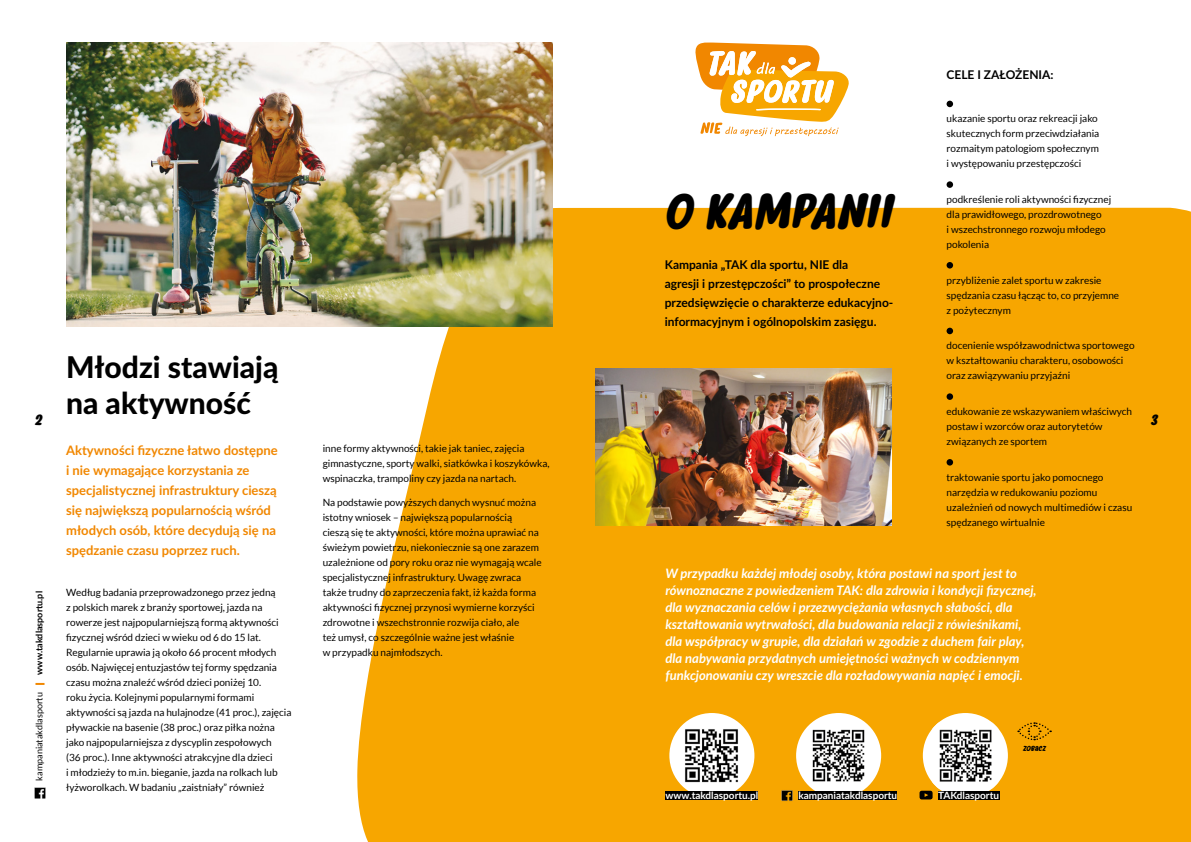
<style>
.page{position:relative;width:1191px;height:842px;background:#fff}
.page>*{position:absolute;margin:0;border:0;box-sizing:border-box;transform-origin:0 0}
.t1{font:italic 700 47.8px "Myfrida";color:#000}
.t2{font:800 30px/36px "Lato";color:#000}
.t3{font:italic 700 15px "Myfrida";color:#000}
.t4{font:italic 700 13px/17px "Lato";color:#fff}
.t5{font:700 13px/20px "Lato";color:#f18700}
.t6{font:700 12px/19px "Lato";color:#000}
.t7{font:10px/15px "Lato";color:#000}
.t8{font:700 10px "Lato";color:#fff}
.t9{font:9px "Lato";color:#000}
.t10{font:700 9px "Lato";color:#000}
.t11{font:italic 700 7.4px "Myfrida";color:#000}
</style>
<div class="page">
<div style="left:355px;top:208px;width:836px;height:634px;background:#f7a600"></div>
<div style="left:946px;top:101px;width:7px;height:6px;background:#000;border-radius:50%"></div>
<div style="left:946px;top:181px;width:7px;height:7px;background:#000;border-radius:50%"></div>
<div style="left:946px;top:262px;width:7px;height:7px;background:#000;border-radius:50%"></div>
<div style="left:946px;top:328px;width:7px;height:6px;background:#000;border-radius:50%"></div>
<div style="left:946px;top:393px;width:7px;height:7px;background:#000;border-radius:50%"></div>
<div style="left:946px;top:459px;width:7px;height:7px;background:#000;border-radius:50%"></div>
<svg style="left:695px;top:42px;width:154px;height:94px"></svg>
<svg style="left:780px;top:789px;width:13px;height:13px"></svg>
<div style="left:796px;top:713px;width:85px;height:85px;background:#fff;border-radius:50%"></div>
<img style="left:812px;top:729px;width:53px;height:53px">
<div style="left:798px;top:791px;width:99px;height:8px;background:#000"></div>
<div style="left:669px;top:713px;width:85px;height:85px;background:#fff;border-radius:50%"></div>
<img style="left:685px;top:729px;width:53px;height:54px">
<div style="left:665px;top:791px;width:93px;height:8px;background:#000"></div>
<div style="left:922px;top:713px;width:86px;height:85px;background:#fff;border-radius:50%"></div>
<img style="left:932px;top:722px;width:66px;height:66px">
<svg style="left:1017px;top:721px;width:34px;height:20px"></svg>
<div style="left:938px;top:791px;width:61px;height:8px;background:#000"></div>
<div style="left:919px;top:791px;width:13px;height:8px;background:#000;border-radius:2px"></div>
<svg style="left:924px;top:793px;width:4px;height:4px"></svg>
<img style="left:596px;top:368px;width:295px;height:158px">
<img style="left:66px;top:43px;width:487px;height:283px">
<svg style="left:34px;top:787px;width:12px;height:12px"></svg>
<svg style="left:35px;top:683px;width:10px;height:2px"></svg>
<p class="t6" style="left:946px;top:65px;width:108px">Cele i założenia:</p>
<p class="t7" style="left:946px;top:111px;width:154px">ukazanie sportu oraz rekreacji jako skutecznych form przeciwdziałania rozmaitym patologiom społecznym i występowaniu przestępczości</p>
<p class="t7" style="left:946px;top:192px;width:166px">podkreślenie roli aktywności fizycznej dla prawidłowego, prozdrowotnego<br>i wszechstronnego rozwoju młodego pokolenia</p>
<p class="t7" style="left:946px;top:272px;width:174px">przybliżenie zalet sportu w zakresie spędzania czasu łącząc to, co przyjemne z pożytecznym</p>
<p class="t7" style="left:946px;top:338px;width:189px">docenienie współzawodnictwa sportowego w kształtowaniu charakteru, osobowości oraz zawiązywaniu przyjaźni</p>
<p class="t7" style="left:946px;top:404px;width:187px">edukowanie ze wskazywaniem właściwych postaw i wzorców oraz autorytetów związanych ze sportem</p>
<p class="t7" style="left:946px;top:469px;width:187px">traktowanie sportu jako pomocnego narzędzia w redukowaniu poziomu uzależnień od nowych multimediów i czasu spędzanego wirtualnie</p>
<h1 class="t1" style="left:663px;top:183px;width:230px">O KAMPANII</h1>
<p class="t6" style="left:665px;top:255px;width:230px">Kampania „TAK dla sportu, NIE dla<br>agresji i przestępczości” to prospołeczne przedsięwzięcie o charakterze edukacyjno&shy;informacyjnym i ogólnopolskim zasięgu.</p>
<h2 class="t2" style="left:66px;top:347px;width:214px">Młodzi stawiają na aktywność</h2>
<h3 class="t5" style="left:66px;top:439px;width:213px">Aktywności fizyczne łatwo dostępne i nie wymagające korzystania ze specjalistycznej infrastruktury cieszą się największą popularnością wśród młodych osób, które decydują się na spędzanie czasu poprzez ruch.</h3>
<p class="t7" style="left:66px;top:585px;width:227px">Według badania przeprowadzonego przez jedną<br>z polskich marek z branży sportowej, jazda na rowerze jest najpopularniejszą formą aktywności fizycznej wśród dzieci w wieku od 6 do 15 lat.<br>Regularnie uprawia ją około 66 procent młodych osób. Najwięcej entuzjastów tej formy spędzania czasu można znaleźć wśród dzieci poniżej 10.<br>roku życia. Kolejnymi popularnymi formami aktywności są jazda na hulajnodze (41 proc.), zajęcia pływackie na basenie (38 proc.) oraz piłka nożna jako najpopularniejsza z dyscyplin zespołowych<br>(36 proc.). Inne aktywności atrakcyjne dla dzieci<br>i młodzieży to m.in. bieganie, jazda na rolkach lub łyżworolkach. W badaniu „zaistniały” również</p>
<h3 class="t3" style="left:34px;top:411px;width:9px">2</h3>
<h3 class="t3" style="left:1149px;top:411px;width:9px">3</h3>
<p class="t7" style="left:323px;top:441px;width:228px">inne formy aktywności, takie jak taniec, zajęcia gimnastyczne, sporty walki, siatkówka i koszykówka, wspinaczka, trampoliny czy jazda na nartach.</p>
<p class="t7" style="left:323px;top:495px;width:220px">Na podstawie powyższych danych wysnuć można istotny wniosek – największą popularnością<br>cieszą się te aktywności, które można uprawiać na świeżym powietrzu, niekoniecznie są one zarazem uzależnione od pory roku oraz nie wymagają wcale specjalistycznej infrastruktury. Uwagę zwraca także trudny do zaprzeczenia fakt, iż każda forma aktywności fizycznej przynosi wymierne korzyści zdrowotne i wszechstronnie rozwija ciało, ale<br>też umysł, co szczególnie ważne jest właśnie<br>w przypadku najmłodszych.</p>
<p class="t4" style="left:665px;top:564px;width:372px">W przypadku każdej młodej osoby, która postawi na sport jest to równoznaczne z powiedzeniem TAK: dla zdrowia i kondycji fizycznej, dla wyznaczania celów i przezwyciężania własnych słabości, dla kształtowania wytrwałości, dla budowania relacji z rówieśnikami, dla współpracy w grupie, dla działań w zgodzie z duchem fair play, dla nabywania przydatnych umiejętności ważnych w codziennym funkcjonowaniu czy wreszcie dla rozładowywania napięć i emocji.</p>
<p class="t10" style="left:33px;top:675px;width:85px;rotate:-90deg">www.takdlasportu.pl</p>
<p class="t9" style="left:34px;top:781px;width:90px;rotate:-90deg">kampaniatakdlasportu</p>
<p class="t11" style="left:1022px;top:744px;width:24px">zobacz</p>
<p class="t8" style="left:938px;top:788px;width:62px">TAKdlasportu</p>
<p class="t8" style="left:665px;top:788px;width:94px">www.takdlasportu.pl</p>
<p class="t8" style="left:798px;top:788px;width:100px">kampaniatakdlasportu</p>
</div>
